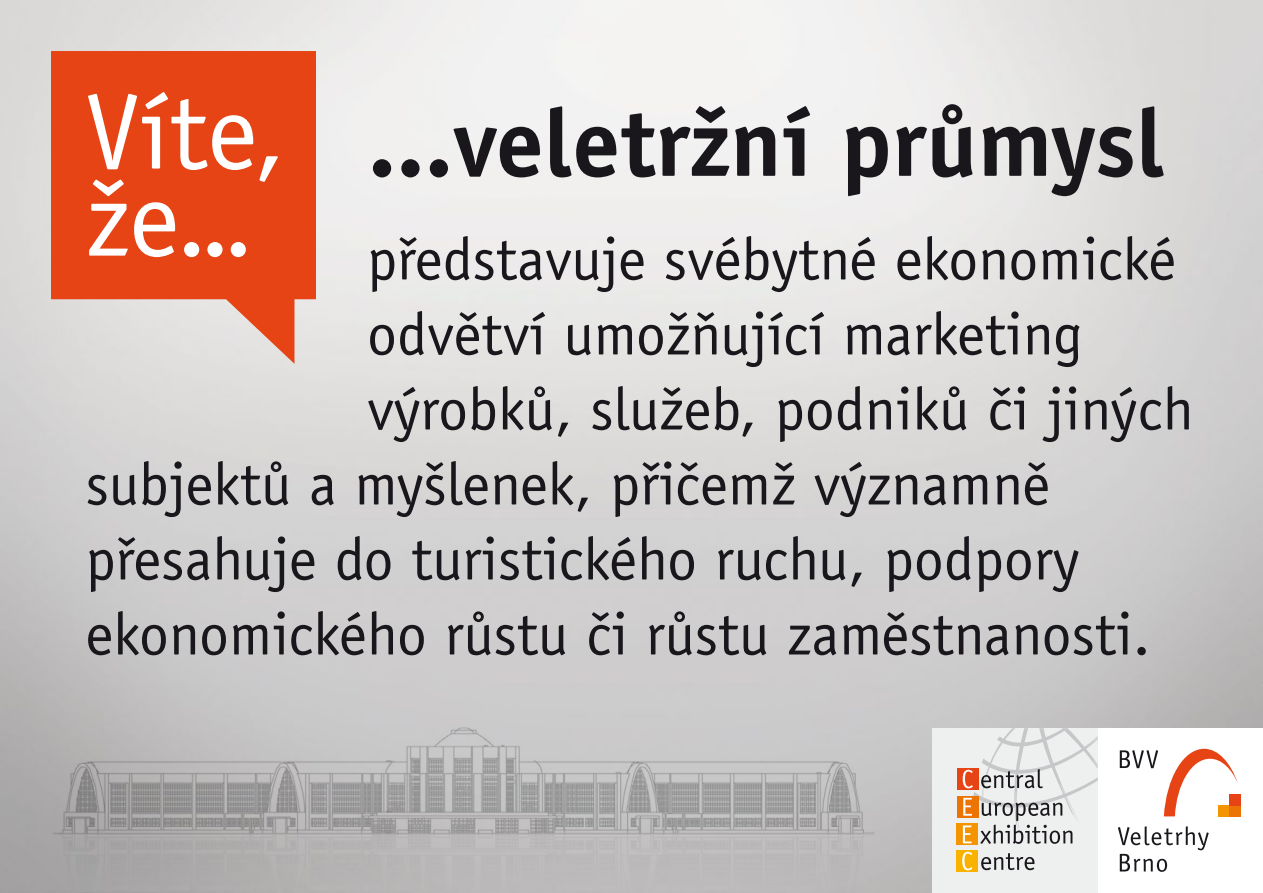
<style>
.page{position:relative;width:1263px;height:893px;background:#fff}
.page>*{position:absolute;margin:0;border:0;box-sizing:border-box;transform-origin:0 0}
.t1{font:108px/87px "ITC Officina Sans CE";color:#fff}
.t2{font:700 96px "Officina Sans CE";color:#1a171c}
.t3{font:60px "ITC Officina Sans CE";color:#1a171c}
</style>
<div class="page">
<svg style="left:1118px;top:826px;width:91px;height:46px"></svg>
<svg style="left:1120px;top:750px;width:38px;height:18px"></svg>
<div style="left:1230px;top:805px;width:11px;height:11px;background:#ec7405"></div>
<div style="left:1230px;top:794px;width:11px;height:11px;background:#e64415"></div>
<svg style="left:1164px;top:749px;width:74px;height:67px"></svg>
<div style="left:932px;top:728px;width:166px;height:165px;background:#eeefef"></div>
<div style="left:957px;top:768px;width:21px;height:22px;background:#e64415"></div>
<div style="left:957px;top:796px;width:21px;height:21px;background:#ec7405"></div>
<svg style="left:981px;top:853px;width:53px;height:17px"></svg>
<div style="left:956px;top:850px;width:22px;height:22px;background:#f9b200"></div>
<svg style="left:962px;top:852px;width:10px;height:18px"></svg>
<svg style="left:956px;top:824px;width:22px;height:21px"></svg>
<svg style="left:963px;top:728px;width:135px;height:116px"></svg>
<img style="left:32px;top:712px;width:861px;height:181px">
<svg style="left:51px;top:51px;width:265px;height:313px;background:#e56039"></svg>
<h1 class="t1" style="left:86px;top:89px;width:202px">Víte, že...</h1>
<h2 class="t2" style="left:368px;top:88px;width:798px">...veletržní průmysl</h2>
<p class="t3" style="left:367px;top:224px;width:811px">představuje svébytné ekonomické</p>
<p class="t3" style="left:367px;top:299px;width:717px">odvětví umožňující marketing</p>
<p class="t3" style="left:367px;top:374px;width:828px">výrobků, služeb, podniků či jiných</p>
<p class="t3" style="left:86px;top:449px;width:966px">subjektů a myšlenek, přičemž významně</p>
<p class="t3" style="left:86px;top:524px;width:995px">přesahuje do turistického ruchu, podpory</p>
<p class="t3" style="left:86px;top:599px;width:1066px">ekonomického růstu či růstu zaměstnanosti.</p>
</div>
